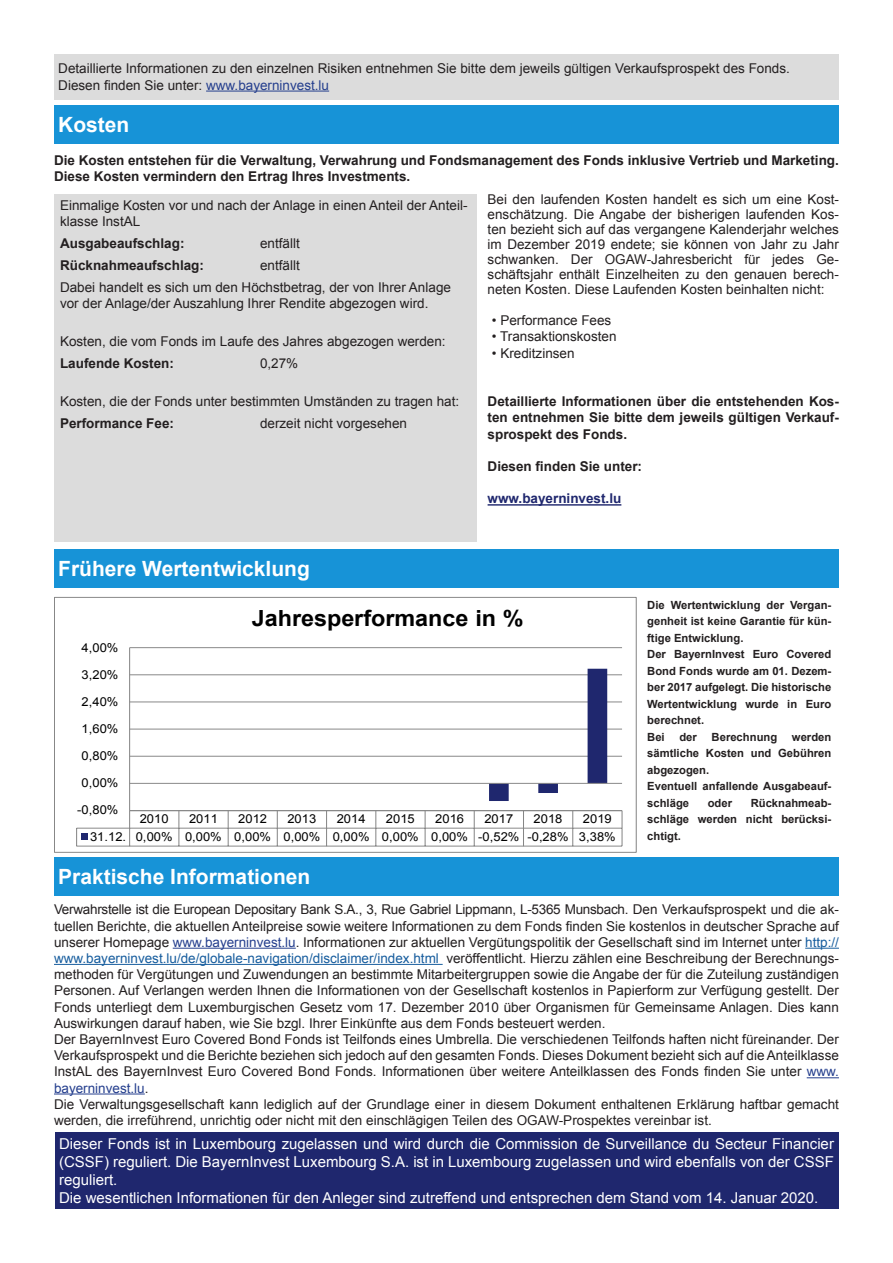
<style>
.page{position:relative;width:893px;height:1263px;background:#fff}
.page>*{position:absolute;margin:0;border:0;box-sizing:border-box;transform-origin:0 0}
.t1{font:700 22.2px "Arial";color:#000;scale:1.05 1}
.t2{font:700 21px "Arial";color:#fff}
.t3{font:15px/18px "Arial";color:#fff;text-align:justify}
.t4{font:13.5px/16.2px "Arial";color:#231f20}
.t5{font:700 13.5px/16.2px "Arial";color:#231f20}
.t6{font:700 13.5px "Arial";color:#1f276e}
.t7{font:12.3px/17.7px "Arial";color:#000;scale:1.05 1}
.t8{font:700 11.25px/16.5px "Arial";color:#231f20;text-align:justify}
.s1{color:#253f8e}
.s2{color:#175d9e}
</style>
<div class="page">
<div style="left:54px;top:54px;width:785px;height:45px;background:#dcdcdc"></div>
<hr style="left:206px;top:91px;width:123px;height:1px;background:#253f8e">
<div style="left:54px;top:105px;width:785px;height:38px;background:#1793d7"></div>
<div style="left:54px;top:194px;width:422px;height:347px;background:#dcdcdc"></div>
<hr style="left:488px;top:504px;width:133px;height:2px;background:#1f276e">
<div style="left:54px;top:550px;width:785px;height:38px;background:#1793d7"></div>
<div style="left:54px;top:857px;width:785px;height:38px;background:#1793d7"></div>
<div style="left:55px;top:1132px;width:783px;height:76px;background:#1f276e"></div>
<hr style="left:173px;top:948px;width:123px;height:1px;background:#253f8e">
<hr style="left:805px;top:948px;width:34px;height:1px;background:#175d9e">
<hr style="left:54px;top:964px;width:389px;height:1px;background:#175d9e">
<hr style="left:807px;top:1077px;width:32px;height:1px;background:#253f8e">
<hr style="left:54px;top:1093px;width:91px;height:1px;background:#253f8e">
<hr style="left:130px;top:756px;width:492px;height:1px;background:#868686">
<hr style="left:130px;top:729px;width:492px;height:1px;background:#868686">
<hr style="left:130px;top:701px;width:492px;height:1px;background:#868686">
<hr style="left:130px;top:674px;width:492px;height:1px;background:#868686">
<hr style="left:130px;top:647px;width:492px;height:1px;background:#868686">
<svg style="left:489px;top:669px;width:118px;height:132px"></svg>
<hr style="left:129px;top:648px;width:1px;height:163px;background:#868686">
<hr style="left:130px;top:783px;width:492px;height:1px;background:#868686">
<hr style="left:130px;top:810px;width:492px;height:1px;background:#868686">
<svg style="left:76px;top:811px;width:547px;height:36px"></svg>
<div style="left:54px;top:597px;width:583px;height:256px;border:1px solid #868686"></div>
<p class="t4" style="left:58px;top:60px;width:733px">Detaillierte Informationen zu den einzelnen Risiken entnehmen Sie bitte dem jeweils gültigen Verkaufsprospekt des Fonds.<br>Diesen finden Sie unter: <span class="s1">www.bayerninvest.lu</span></p>
<p class="t2" style="left:58px;top:109px;width:73px">Kosten</p>
<p class="t5" style="left:54px;top:152px;width:786px">Die Kosten entstehen für die Verwaltung, Verwahrung und Fondsmanagement des Fonds inklusive Vertrieb und Marketing.<br>Diese Kosten vermindern den Ertrag Ihres Investments.</p>
<p class="t4" style="left:60px;top:197px;width:409px">Einmalige Kosten vor und nach der Anlage in einen Anteil der Anteil&shy;klasse InstAL</p>
<p class="t5" style="left:60px;top:235px;width:126px">Ausgabeaufschlag:</p>
<p class="t4" style="left:260px;top:235px;width:41px">entfällt</p>
<p class="t5" style="left:60px;top:257px;width:146px">Rücknahmeaufschlag:</p>
<p class="t4" style="left:260px;top:257px;width:41px">entfällt</p>
<p class="t4" style="left:60px;top:279px;width:392px">Dabei handelt es sich um den Höchstbetrag, der von Ihrer Anlage vor der Anlage/der Auszahlung Ihrer Rendite abgezogen wird.</p>
<p class="t4" style="left:60px;top:333px;width:387px">Kosten, die vom Fonds im Laufe des Jahres abgezogen werden:</p>
<p class="t5" style="left:60px;top:355px;width:116px">Laufende Kosten:</p>
<p class="t4" style="left:260px;top:355px;width:40px">0,27%</p>
<p class="t4" style="left:60px;top:393px;width:401px">Kosten, die der Fonds unter bestimmten Umständen zu tragen hat:</p>
<p class="t5" style="left:60px;top:415px;width:116px">Performance Fee:</p>
<p class="t4" style="left:260px;top:415px;width:149px">derzeit nicht vorgesehen</p>
<p class="t4" style="left:488px;top:192px;width:353px;line-height:15px;text-align:justify">Bei den laufenden Kosten handelt es sich um eine Kost&shy;enschätzung. Die Angabe der bisherigen laufenden Kos&shy;ten bezieht sich auf das vergangene Kalenderjahr welches im Dezember 2019 endete; sie können von Jahr zu Jahr schwanken. Der OGAW-Jahresbericht für jedes Ge&shy;schäftsjahr enthält Einzelheiten zu den genauen berech&shy;neten Kosten. Diese Laufenden Kosten beinhalten nicht:</p>
<p class="t4" style="left:492px;top:312px;width:121px">• Performance Fees</p>
<p class="t4" style="left:492px;top:328px;width:126px">• Transaktionskosten</p>
<p class="t4" style="left:492px;top:345px;width:84px">• Kreditzinsen</p>
<p class="t5" style="left:488px;top:394px;width:353px;text-align:justify">Detaillierte Informationen über die entstehenden Kos&shy;ten entnehmen Sie bitte dem jeweils gültigen Verkauf&shy;sprospekt des Fonds.</p>
<p class="t5" style="left:488px;top:458px;width:156px">Diesen finden Sie unter:</p>
<p class="t6" style="left:488px;top:489px;width:135px">www.bayerninvest.lu</p>
<p class="t2" style="left:58px;top:554px;width:253px">Frühere Wertentwicklung</p>
<p class="t7" style="left:82px;top:638px;width:37px">4,00%</p>
<p class="t7" style="left:82px;top:665px;width:37px">3,20%</p>
<p class="t7" style="left:82px;top:693px;width:37px">2,40%</p>
<p class="t7" style="left:82px;top:720px;width:37px">1,60%</p>
<p class="t7" style="left:82px;top:747px;width:37px">0,80%</p>
<p class="t7" style="left:82px;top:774px;width:37px">0,00%</p>
<p class="t1" style="left:252px;top:603px;width:260px">Jahresperformance in %</p>
<p class="t7" style="left:77px;top:801px;width:41px">-0,80%</p>
<p class="t7" style="left:90px;top:810px;width:502px;text-indent:493px">2019<br>31.12. 0,00% 0,00% 0,00% 0,00% 0,00% 0,00% 0,00% -0,52% -0,28% 3,38%</p>
<p class="t7" style="left:140px;top:810px;width:29px">2010</p>
<p class="t7" style="left:189px;top:810px;width:29px">2011</p>
<p class="t7" style="left:238px;top:810px;width:29px">2012</p>
<p class="t7" style="left:287px;top:810px;width:29px">2013</p>
<p class="t7" style="left:337px;top:810px;width:29px">2014</p>
<p class="t7" style="left:386px;top:810px;width:29px">2015</p>
<p class="t7" style="left:435px;top:810px;width:29px">2016</p>
<p class="t7" style="left:484px;top:810px;width:29px">2017</p>
<p class="t7" style="left:534px;top:810px;width:29px">2018</p>
<p class="t2" style="left:58px;top:861px;width:254px">Praktische Informationen</p>
<p class="t8" style="left:647px;top:597px;width:186px">Die Wertentwicklung der Vergan&shy;genheit ist keine Garantie für kün&shy;ftige Entwicklung.</p>
<p class="t8" style="left:647px;top:646px;width:186px">Der BayernInvest Euro Covered Bond Fonds wurde am 01. Dezem&shy;ber 2017 aufgelegt. Die historische Wertentwicklung wurde in Euro berechnet.</p>
<p class="t8" style="left:647px;top:729px;width:19px">Bei</p>
<p class="t8" style="left:679px;top:729px;width:19px">der</p>
<p class="t8" style="left:712px;top:729px;width:67px">Berechnung</p>
<p class="t8" style="left:647px;top:729px;width:186px;text-indent:145px">werden sämtliche Kosten und Gebühren abgezogen.</p>
<p class="t8" style="left:647px;top:778px;width:186px">Eventuell anfallende Ausgabeauf&shy;schläge</p>
<p class="t8" style="left:647px;top:795px;width:186px;text-indent:103px">Rücknahmeab&shy;schläge werden nicht berücksi&shy;chtigt.</p>
<p class="t8" style="left:708px;top:795px;width:26px">oder</p>
<p class="t4" style="left:54px;top:901px;width:786px;text-align:justify">Verwahrstelle ist die European Depositary Bank S.A., 3, Rue Gabriel Lippmann, L-5365 Munsbach. Den Verkaufsprospekt und die ak&shy;tuellen Berichte, die aktuellen Anteilpreise sowie weitere Informationen zu dem Fonds finden Sie kostenlos in deutscher Sprache auf unserer Homepage <span class="s1">www.bayerninvest.lu</span>. Informationen zur aktuellen Vergütungspolitik der Gesellschaft sind im Internet unter <span class="s2">http:// www.bayerninvest.lu/de/globale-navigation/disclaimer/index.html</span> veröffentlicht. Hierzu zählen eine Beschreibung der Berechnungs&shy;methoden für Vergütungen und Zuwendungen an bestimmte Mitarbeitergruppen sowie die Angabe der für die Zuteilung zuständigen Personen. Auf Verlangen werden Ihnen die Informationen von der Gesellschaft kostenlos in Papierform zur Verfügung gestellt. Der Fonds unterliegt dem Luxemburgischen Gesetz vom 17. Dezember 2010 über Organismen für Gemeinsame Anlagen. Dies kann Auswirkungen darauf haben, wie Sie bzgl. Ihrer Einkünfte aus dem Fonds besteuert werden.</p>
<p class="t4" style="left:54px;top:1031px;width:786px;text-align:justify">Der BayernInvest Euro Covered Bond Fonds ist Teilfonds eines Umbrella. Die verschiedenen Teilfonds haften nicht füreinander. Der Verkaufsprospekt und die Berichte beziehen sich jedoch auf den gesamten Fonds. Dieses Dokument bezieht sich auf die Anteilklasse InstAL des BayernInvest Euro Covered Bond Fonds. Informationen über weitere Anteilklassen des Fonds finden Sie unter <span class="s1">www. bayerninvest.lu</span>.</p>
<p class="t4" style="left:54px;top:1096px;width:786px">Die Verwaltungsgesellschaft kann lediglich auf der Grundlage einer in diesem Dokument enthaltenen Erklärung haftbar gemacht werden, die irreführend, unrichtig oder nicht mit den einschlägigen Teilen des OGAW-Prospektes vereinbar ist.</p>
<p class="t3" style="left:59px;top:1134px;width:776px">Dieser Fonds ist in Luxembourg zugelassen und wird durch die Commission de Surveillance du Secteur Financier (CSSF) reguliert. Die BayernInvest Luxembourg S.A. ist in Luxembourg zugelassen und wird ebenfalls von der CSSF reguliert.</p>
<p class="t3" style="left:59px;top:1188px;width:761px">Die wesentlichen Informationen für den Anleger sind zutreffend und entsprechen dem Stand vom 14. Januar 2020.</p>
</div>
